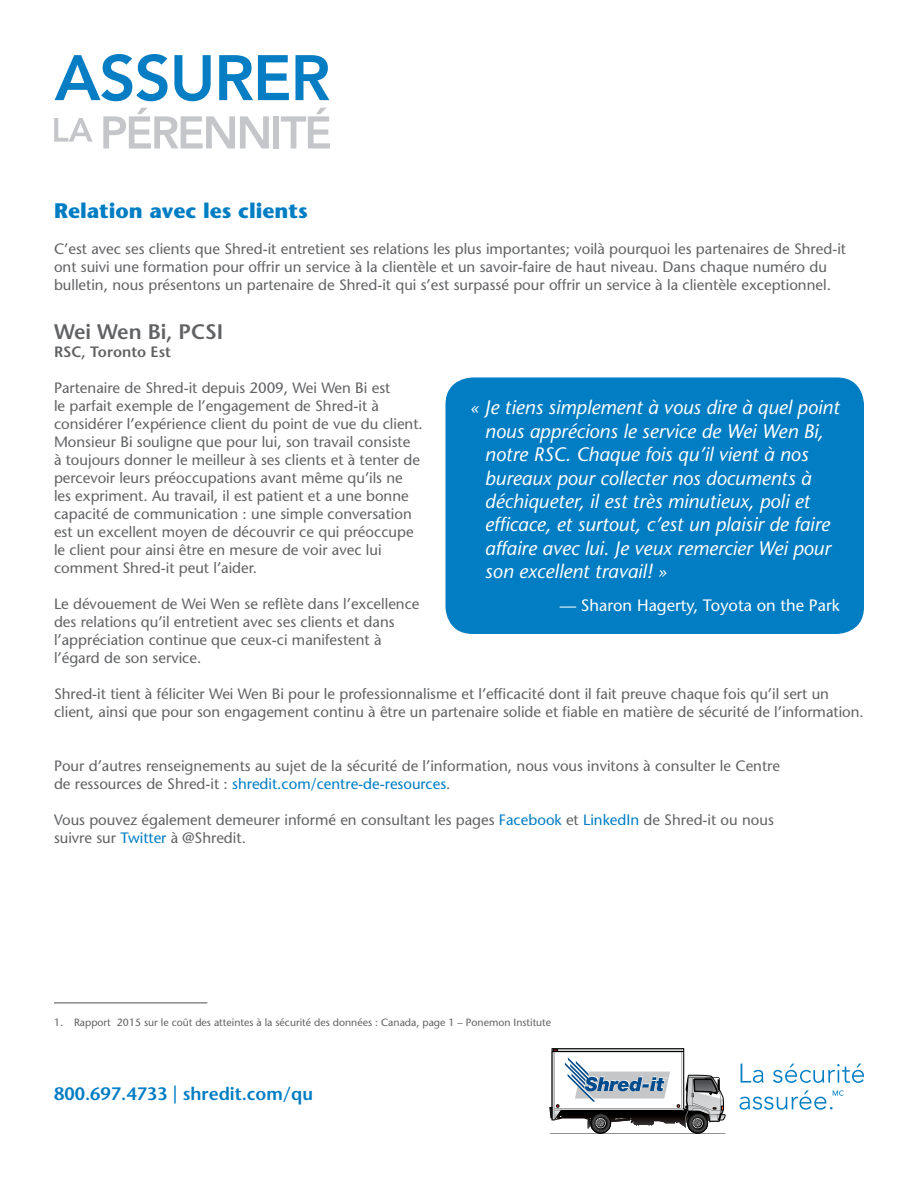
<style>
.page{position:relative;width:918px;height:1188px;background:#fff}
.page>*{position:absolute;margin:0;border:0;box-sizing:border-box;transform-origin:0 0}
.t1{font:700 21px "Stone Sans Std";color:#007dc3}
.t2{font:600 21px "Stone Sans Std";color:#616264}
.t3{font:italic 500 19.5px/23.4px "Stone Sans Std";color:#fff}
.t4{font:600 18px "Stone Sans Std";color:#007dc3}
.t5{font:500 16.5px "Stone Sans Std";color:#fff}
.t6{font:500 15px/18px "Stone Sans Std";color:#616264}
.t7{font:600 15px "Stone Sans Std";color:#616264}
.t8{font:10.5px "Stone Sans";color:#616264}
.s1{color:#007dc3}
</style>
<div class="page">
<svg style="left:741px;top:1064px;width:22px;height:19px"></svg>
<svg style="left:773px;top:1064px;width:91px;height:19px"></svg>
<svg style="left:740px;top:1090px;width:104px;height:20px"></svg>
<hr style="left:550px;top:1134px;width:175px;height:1px;background:#6d6e71">
<svg style="left:591px;top:1113px;width:20px;height:20px"></svg>
<div style="left:590px;top:1113px;width:21px;height:20px;border:1px solid #000;border-radius:50%"></div>
<svg style="left:688px;top:1113px;width:20px;height:20px"></svg>
<div style="left:687px;top:1113px;width:21px;height:20px;border:1px solid #000;border-radius:50%"></div>
<svg style="left:550px;top:1048px;width:176px;height:81px"></svg>
<svg style="left:55px;top:54px;width:113px;height:47px"></svg>
<svg style="left:174px;top:55px;width:37px;height:46px"></svg>
<svg style="left:219px;top:55px;width:70px;height:45px"></svg>
<svg style="left:295px;top:55px;width:34px;height:45px"></svg>
<svg style="left:103px;top:108px;width:166px;height:40px"></svg>
<div style="left:274px;top:116px;width:5px;height:32px;background:#c4c6c9"></div>
<svg style="left:281px;top:108px;width:49px;height:41px"></svg>
<svg style="left:54px;top:118px;width:39px;height:24px"></svg>
<div style="left:446px;top:377px;width:418px;height:257px;background:#007dc3;border-radius:27px"></div>
<hr style="left:54px;top:1002px;width:153px;height:1px;background:#616264">
<h1 class="t1" style="left:54px;top:198px;width:255px">Relation avec les clients</h1>
<p class="t6" style="left:54px;top:240px;width:794px">C’est avec ses clients que Shred-it entretient ses relations les plus importantes; voilà pourquoi les partenaires de Shred‑it ont suivi une formation pour offrir un service à la clientèle et un savoir-faire de haut niveau. Dans chaque numéro du bulletin, nous présentons un partenaire de Shred-it qui s’est surpassé pour offrir un service à la clientèle exceptionnel.</p>
<h1 class="t2" style="left:54px;top:319px;width:171px">Wei Wen Bi, PCSI</h1>
<p class="t7" style="left:54px;top:343px;width:118px">RSC, Toronto Est</p>
<p class="t6" style="left:54px;top:379px;width:370px">Partenaire de Shred-it depuis 2009, Wei Wen Bi est<br>le parfait exemple de l’engagement de Shred-it à considérer l’expérience client du point de vue du client.<br>Monsieur Bi souligne que pour lui, son travail consiste<br>à toujours donner le meilleur à ses clients et à tenter de percevoir leurs préoccupations avant même qu’ils ne les expriment. Au travail, il est patient et a une bonne capacité de communication : une simple conversation est un excellent moyen de découvrir ce qui préoccupe le client pour ainsi être en mesure de voir avec lui comment Shred-it peut l’aider.</p>
<p class="t6" style="left:54px;top:595px;width:367px">Le dévouement de Wei Wen se reflète dans l’excellence des relations qu’il entretient avec ses clients et dans l’appréciation continue que ceux-ci manifestent à l’égard de son service.</p>
<p class="t6" style="left:54px;top:685px;width:811px">Shred-it tient à féliciter Wei Wen Bi pour le professionnalisme et l’efficacité dont il fait preuve chaque fois qu’il sert un client, ainsi que pour son engagement continu à être un partenaire solide et fiable en matière de sécurité de l’information.</p>
<p class="t6" style="left:54px;top:757px;width:728px">Pour d’autres renseignements au sujet de la sécurité de l’information, nous vous invitons à consulter le Centre de ressources de Shred-it : <span class="s1">shredit.com/centre-de-resources</span>.</p>
<p class="t6" style="left:54px;top:811px;width:721px">Vous pouvez également demeurer informé en consultant les pages <span class="s1">Facebook</span> et <span class="s1">LinkedIn</span> de Shred-it ou nous suivre sur <span class="s1">Twitter</span> à @Shredit.</p>
<p class="t3" style="left:485px;top:396px;width:356px;text-indent:-15px">« Je tiens simplement à vous dire à quel point nous apprécions le service de Wei Wen Bi, notre RSC. Chaque fois qu’il vient à nos bureaux pour collecter nos documents à déchiqueter, il est très minutieux, poli et efficace, et surtout, c’est un plaisir de faire affaire avec lui. Je veux remercier Wei pour son excellent travail! »</p>
<p class="t5" style="left:560px;top:596px;width:281px">— Sharon Hagerty, Toyota on the Park</p>
<p class="t8" style="left:54px;top:1016px;width:499px">1. Rapport 2015 sur le coût des atteintes à la sécurité des données : Canada, page 1 – Ponemon Institute</p>
<p class="t4" style="left:54px;top:1083px;width:260px">800.697.4733 | shredit.com/qu</p>
</div>
